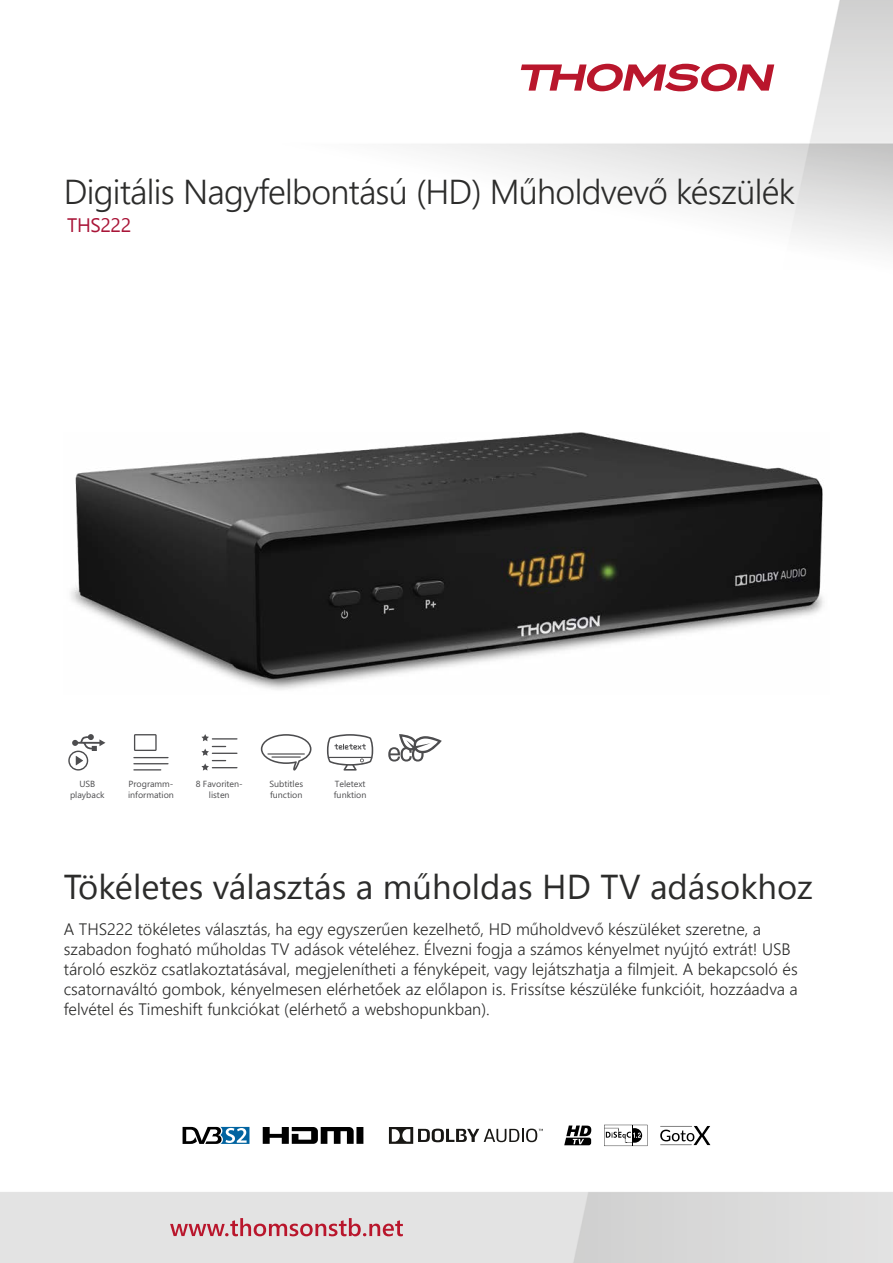
<style>
.page{position:relative;width:893px;height:1263px;background:#fff}
.page>*{position:absolute;margin:0;border:0;box-sizing:border-box;transform-origin:0 0}
.t1{font:300 34.5px "Segoe UI";letter-spacing:-.02em;color:#2c2c2b}
.t2{font:34.5px "Segoe UI";color:#2c2c2b}
.t3{font:19.5px "Segoe UI";letter-spacing:-.02em;color:#a91538}
.t4{font:300 16.5px/19.8px "Segoe UI";color:#2c2c2b}
.t5{font:8.85px/10.6px "Segoe UI";color:#4d4d4f}
</style>
<div class="page">
<svg style="left:521px;top:64px;width:253px;height:27px"></svg>
<svg style="left:170px;top:1218px;width:233px;height:18px;background:#d5a2a9"></svg>
<img style="left:69px;top:432px;width:758px;height:259px">
<svg style="left:68px;top:734px;width:37px;height:36px"></svg>
<svg style="left:134px;top:734px;width:23px;height:17px"></svg>
<hr style="left:134px;top:757px;width:34px;height:1px;background:#4d4d4f">
<hr style="left:134px;top:763px;width:34px;height:1px;background:#4d4d4f">
<svg style="left:134px;top:769px;width:27px;height:1px"></svg>
<svg style="left:201px;top:734px;width:36px;height:36px"></svg>
<svg style="left:327px;top:734px;width:46px;height:36px"></svg>
<svg style="left:388px;top:734px;width:54px;height:27px"></svg>
<svg style="left:261px;top:734px;width:50px;height:36px"></svg>
<hr style="left:267px;top:753px;width:38px;height:1px;background:#4d4d4f">
<hr style="left:271px;top:756px;width:30px;height:2px;background:#4d4d4f">
<svg style="left:263px;top:1127px;width:100px;height:17px"></svg>
<svg style="left:389px;top:1127px;width:154px;height:17px"></svg>
<svg style="left:564px;top:1125px;width:27px;height:20px"></svg>
<svg style="left:183px;top:1127px;width:66px;height:17px"></svg>
<svg style="left:604px;top:1125px;width:43px;height:21px"></svg>
<svg style="left:660px;top:1126px;width:50px;height:19px"></svg>
<hr style="left:660px;top:1126px;width:32px;height:1px;background:#000">
<hr style="left:660px;top:1144px;width:32px;height:1px;background:#000">
<h1 class="t1" style="left:64px;top:165px;width:733px">Digitális Nagyfelbontású (HD) Műholdvevő készülék</h1>
<p class="t3" style="left:67px;top:211px;width:65px">THS222</p>
<p class="t5" style="left:269px;top:779px;width:35px">Subtitles function</p>
<p class="t5" style="left:70px;top:779px;width:36px;text-align:center">USB playback</p>
<p class="t5" style="left:128px;top:779px;width:47px">Programm&shy;information</p>
<p class="t5" style="left:196px;top:779px;width:49px;text-align:center">8 Favoriten&shy;listen</p>
<p class="t5" style="left:334px;top:779px;width:34px">Teletext funktion</p>
<h1 class="t2" style="left:64px;top:860px;width:751px">Tökéletes választás a műholdas HD TV adásokhoz</h1>
<p class="t4" style="left:64px;top:919px;width:735px">A THS222 tökéletes választás, ha egy egyszerűen kezelhető, HD műholdvevő készüléket szeretne, a szabadon fogható műholdas TV adások vételéhez. Élvezni fogja a számos kényelmet nyújtó extrát! USB tároló eszköz csatlakoztatásával, megjelenítheti a fényképeit, vagy lejátszhatja a filmjeit. A bekapcsoló és csatornaváltó gombok, kényelmesen elérhetőek az előlapon is. Frissítse készüléke funkcióit, hozzáadva a felvétel és Timeshift funkciókat (elérhető a webshopunkban).</p>
</div>
